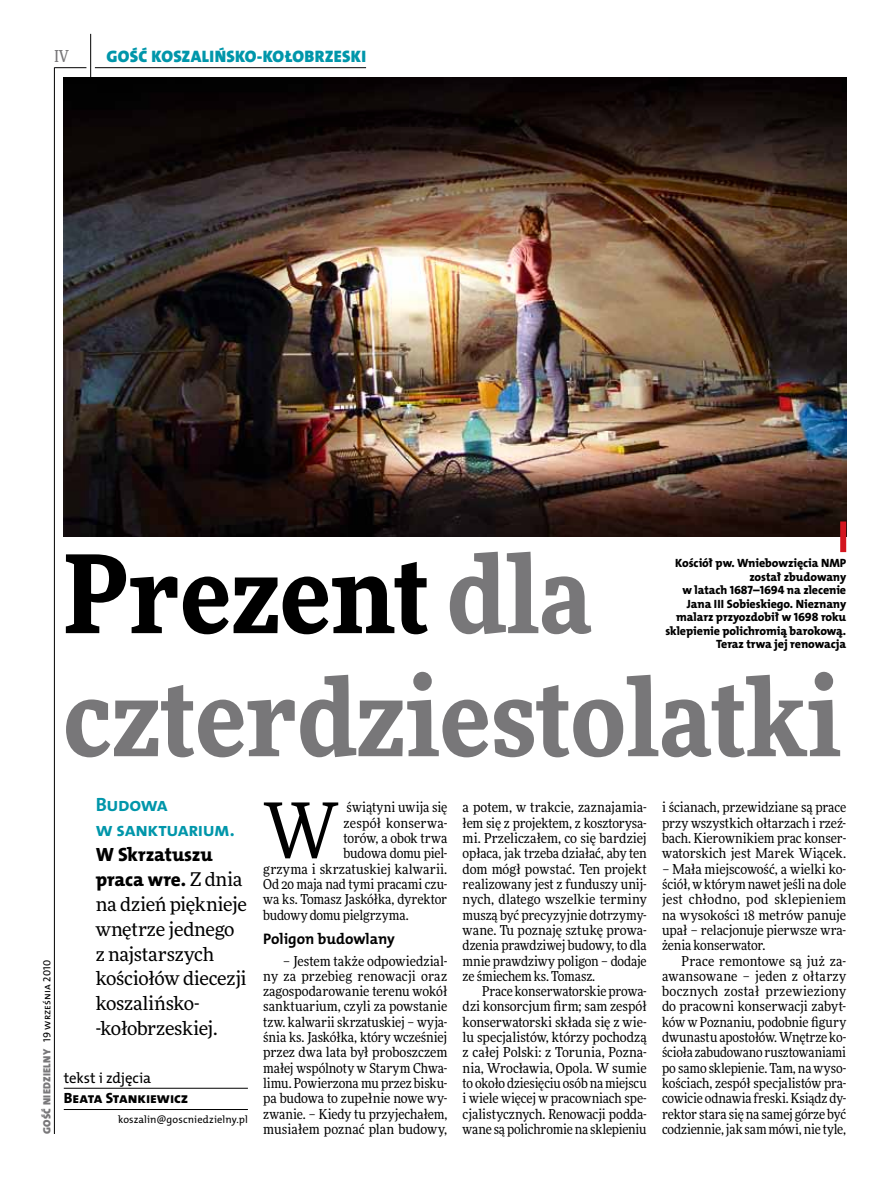
<style>
.page{position:relative;width:893px;height:1191px;background:#fff}
.page>*{position:absolute;margin:0;border:0;box-sizing:border-box;transform-origin:0 0}
.t1{font:900 108px/123px "Freeday Narrow";color:#787779}
.t2{font:76.95px "Freeday Narrow News";color:#000}
.t3{font:19.35px/24.9px "The Mix HP8 Ex Bld";letter-spacing:-.005em;color:#000}
.t4{font:19.35px/24.9px "The Mix HP7 Bld";letter-spacing:-.025em;color:#0096aa}
.t5{font:18.9px/24.9px "Freeday News";letter-spacing:-.015em;color:#000}
.t6{font:16.65px "The Mix HP9 Blk";letter-spacing:.02em;color:#0096aa}
.t7{font:500 16.5px "Freeday Narrow";color:#787779;scale:.9 1}
.t8{font:15.3px "The Mix HP7 Bld";color:#000}
.t9{font:14.85px "The Mix HP8 Ex Bld";color:#000}
.t10{font:14.85px "The Mix HP5 Plain";letter-spacing:-.015em;color:#000}
.t11{font:13.65px/15.3px "Freeday Narrow News";letter-spacing:-.005em;color:#000;text-align:justify}
.t12{font:13.65px "Freeday Narrow News";letter-spacing:.015em;color:#000}
.t13{font:12px/13.5px "The Mix HP8 Ex Bld";letter-spacing:-.005em;color:#000;text-align:right}
.t14{font:10.5px "The Mix HP9 Blk";letter-spacing:.025em;color:#787779}
.t15{font:10.5px "The Mix HP5 Plain";letter-spacing:.01em;color:#000}
.s1{color:#000}
.s2{font-family:"The Mix HP5 Plain";color:#000}
.s3{font-family:"Freeday News";font-size:18.9px}
</style>
<div class="page">
<hr style="left:54px;top:67px;width:1px;height:1067px;background:#000">
<hr style="left:90px;top:34px;width:1px;height:43px;background:#000">
<hr style="left:54px;top:67px;width:32px;height:1px;background:#000">
<hr style="left:95px;top:67px;width:271px;height:1px;background:#000">
<img style="left:64px;top:77px;width:782px;height:460px">
<hr style="left:64px;top:1088px;width:184px;height:1px;background:#000">
<hr style="left:64px;top:1109px;width:184px;height:1px;background:#000">
<div style="left:840px;top:521px;width:6px;height:31px;background:#d3151f"></div>
<p class="t7" style="left:54px;top:46px;width:17px">IV</p>
<p class="t6" style="left:106px;top:46px;width:261px">GOŚĆ KOSZALIŃSKO-KOŁOBRZESKI</p>
<h1 class="t1" style="left:64px;top:529px;width:779px"><span class="s1">Prezent</span> dla czterdziestolatki</h1>
<p class="t13" style="left:665px;top:557px;width:182px">Kościół pw. Wniebowzięcia NMP został zbudowany<br>w latach 1687–1694 na zlecenie<br>Jana III Sobieskiego. Nieznany malarz przyozdobił w 1698 roku sklepienie polichromią barokową.<br>Teraz trwa jej renowacja</p>
<p class="t14" style="left:40px;top:1134px;width:175px;rotate:-90deg">GOŚĆ NIEDZIELNY <span class="s2">19 września 2010</span></p>
<h3 class="t4" style="left:96px;top:792px;width:140px">Budowa<br>w sanktuarium.</h3>
<h3 class="t3" style="left:96px;top:842px;width:148px">W Skrzatuszu praca wre. <span class="s3">Z dnia</span></h3>
<h3 class="t5" style="left:96px;top:891px;width:153px">na dzień pięknieje wnętrze jednego z najstarszych kościołów diecezji koszalińsko--kołobrzeskiej.</h3>
<p class="t10" style="left:64px;top:1068px;width:89px">tekst i zdjęcia</p>
<p class="t9" style="left:64px;top:1088px;width:126px">Beata Stankiewicz</p>
<p class="t15" style="left:118px;top:1112px;width:131px">koszalin@goscniedzielny.pl</p>
<h2 class="t2" style="left:263px;top:783px;width:77px">W</h2>
<p class="t11" style="left:346px;top:799px;width:102px">świątyni uwija się</p>
<p class="t12" style="left:344px;top:814px;width:105px">zespół konserwa-</p>
<p class="t11" style="left:344px;top:830px;width:105px">torów, a obok trwa</p>
<p class="t11" style="left:344px;top:845px;width:105px">budowa domu piel-</p>
<p class="t11" style="left:263px;top:861px;width:186px">grzyma i skrzatuskiej kalwarii.</p>
<p class="t11" style="left:263px;top:876px;width:186px">Od 20 maja nad tymi pracami czu-</p>
<p class="t11" style="left:263px;top:891px;width:186px">wa ks. Tomasz Jaskółka, dyrektor</p>
<p class="t11" style="left:263px;top:907px;width:147px">budowy domu pielgrzyma.</p>
<p class="t8" style="left:263px;top:928px;width:133px">Poligon budowlany</p>
<p class="t11" style="left:263px;top:953px;width:186px;text-indent:20px">– Jestem także odpowiedzial&shy;ny za przebieg renowacji oraz zagospodarowanie terenu wokół sanktuarium, czyli za powstanie tzw. kalwarii skrzatuskiej – wyja&shy;śnia ks. Jaskółka, który wcześniej przez dwa lata był proboszczem małej wspólnoty w Starym Chwa&shy;limu. Powierzona mu przez bisku&shy;pa budowa to zupełnie nowe wy&shy;zwanie. – Kiedy tu przyjechałem, musiałem poznać plan budowy,</p>
<p class="t11" style="left:463px;top:799px;width:186px">a potem, w trakcie, zaznajamia&shy;łem się z projektem, z kosztorysa&shy;mi. Przeliczałem, co się bardziej opłaca, jak trzeba działać, aby ten dom mógł powstać. Ten projekt realizowany jest z funduszy unij&shy;nych, dlatego wszelkie terminy muszą być precyzyjnie dotrzymy&shy;wane. Tu poznaję sztukę prowa&shy;dzenia prawdziwej budowy, to dla mnie prawdziwy poligon – dodaje ze śmiechem ks. Tomasz.</p>
<p class="t11" style="left:463px;top:983px;width:186px;text-indent:20px">Prace konserwatorskie prowa&shy;dzi konsorcjum firm; sam zespół konserwatorski składa się z wie&shy;lu specjalistów, którzy pochodzą z całej Polski: z Torunia, Pozna&shy;nia, Wrocławia, Opola. W sumie to około dziesięciu osób na miejscu i wiele więcej w pracowniach spe&shy;cjalistycznych. Renowacji podda&shy;wane są polichromie na sklepieniu</p>
<p class="t11" style="left:662px;top:799px;width:186px">i ścianach, przewidziane są prace przy wszystkich ołtarzach i rzeź&shy;bach. Kierownikiem prac konser&shy;watorskich jest Marek Wiącek.</p>
<p class="t11" style="left:662px;top:861px;width:186px">– Mała miejscowość, a wielki ko&shy;ściół, w którym nawet jeśli na dole jest chłodno, pod sklepieniem na wysokości 18 metrów panuje upał – relacjonuje pierwsze wra&shy;żenia konserwator.</p>
<p class="t11" style="left:662px;top:953px;width:186px;text-indent:20px">Prace remontowe są już za&shy;awansowane – jeden z ołtarzy bocznych został przewieziony do pracowni konserwacji zabyt&shy;ków w Poznaniu, podobnie figury dwunastu apostołów. Wnętrze ko&shy;ścioła zabudowano rusztowaniami po samo sklepienie. Tam, na wyso&shy;kościach, zespół specjalistów pra&shy;cowicie odnawia freski. Ksiądz dy&shy;rektor stara się na samej górze być codziennie, jak sam mówi, nie tyle,</p>
</div>
